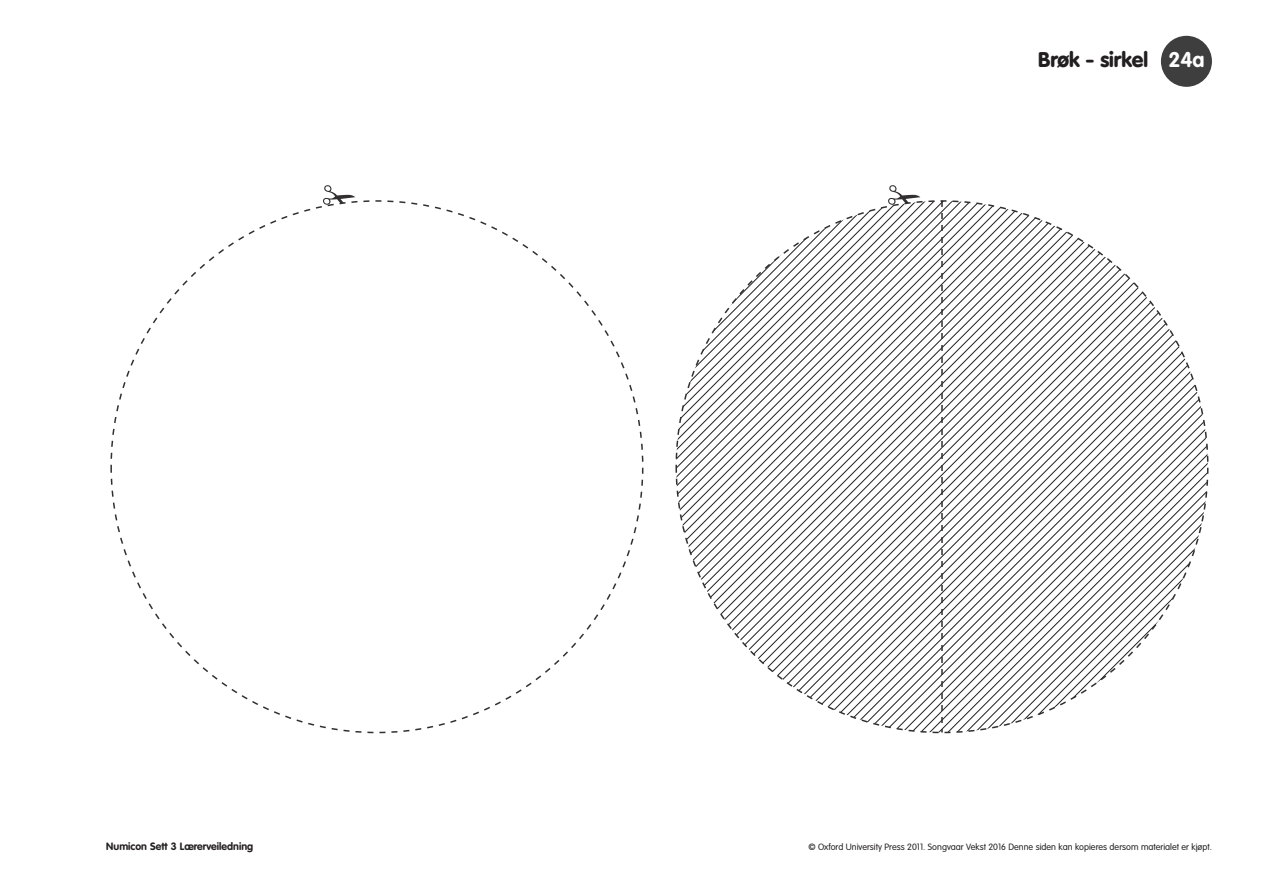
<style>
.page{position:relative;width:1263px;height:893px;background:#fff}
.page>*{position:absolute;margin:0;border:0;box-sizing:border-box;transform-origin:0 0}
.t1{font:900 21px "VAG Rounded Std";color:#231f20}
.t2{font:700 10.5px "VAG Rounded Std";color:#231f20}
.t3{font:300 9px "VAG Rounded Std";color:#231f20}
.s1{font-weight:700;color:#fff}
</style>
<div class="page">
<div style="left:1161px;top:36px;width:51px;height:51px;background:#3e3e3f;border-radius:50%"></div>
<svg style="left:323px;top:185px;width:32px;height:20px"></svg>
<svg style="left:889px;top:185px;width:31px;height:14px"></svg>
<svg style="left:675px;top:199px;width:533px;height:534px"></svg>
<h1 class="t1" style="left:1038px;top:47px;width:168px">Brøk - sirkel <span class="s1">24a</span></h1>
<p class="t2" style="left:106px;top:841px;width:148px">Numicon Sett 3 Lærerveiledning</p>
<p class="t3" style="left:808px;top:842px;width:405px">© Oxford University Press 2011. Songvaar Vekst 2016 Denne siden kan kopieres dersom materialet er kjøpt.</p>
</div>
